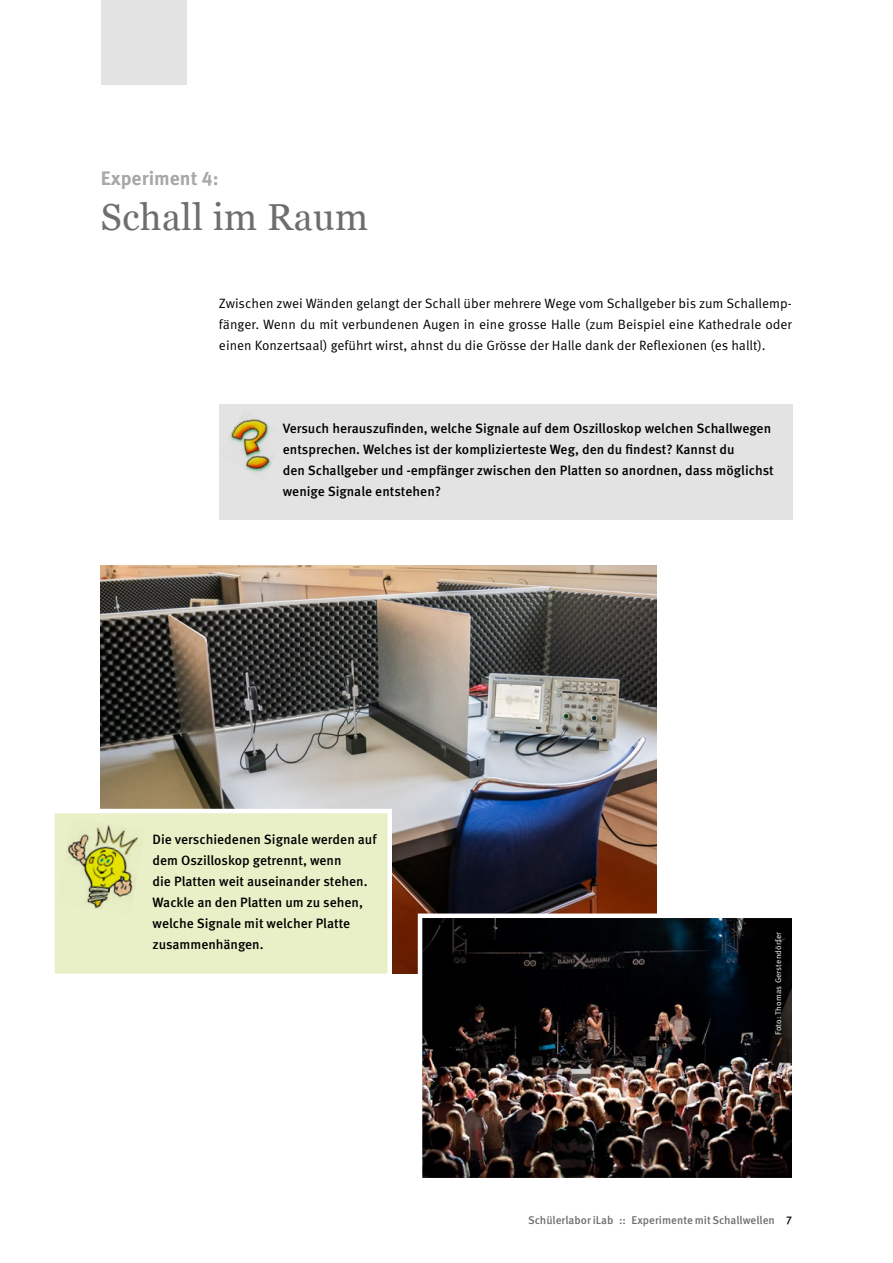
<style>
.page{position:relative;width:893px;height:1263px;background:#fff}
.page>*{position:absolute;margin:0;border:0;box-sizing:border-box;transform-origin:0 0}
.t1{font:37.5px "Georgia";letter-spacing:.01em;color:#6e6e6e}
.t2{font:700 19.5px "Meta Pro";color:#a7a7a8}
.t3{font:500 13.5px/21px "Meta Pro";color:#000}
.t4{font:13.5px/21px "Meta Pro Norm";color:#000;text-align:justify}
.t5{font:500 11.25px "Meta Pro";color:#6e6e6e}
.t6{font:8.1px "Meta Pro Norm";letter-spacing:.03em;color:#fff}
.s1{color:#000}
</style>
<div class="page">
<div style="left:101px;top:0;width:85px;height:85px;background:#e3e3e3"></div>
<img style="left:101px;top:566px;width:555px;height:408px">
<svg style="left:54px;top:806px;width:340px;height:168px;background:#e9eec7"></svg>
<img style="left:57px;top:817px;width:88px;height:98px">
<img style="left:416px;top:911px;width:376px;height:267px">
<div style="left:219px;top:404px;width:573px;height:116px;background:#e3e3e3"></div>
<img style="left:230px;top:418px;width:42px;height:54px">
<h2 class="t2" style="left:101px;top:163px;width:119px">Experiment 4:</h2>
<h1 class="t1" style="left:101px;top:189px;width:269px">Schall im Raum</h1>
<p class="t4" style="left:219px;top:292px;width:574px">Zwischen zwei Wänden gelangt der Schall über mehrere Wege vom Schallgeber bis zum Schallemp&shy;fänger. Wenn du mit verbundenen Augen in eine grosse Halle (zum Beispiel eine Kathedrale oder einen Konzertsaal) geführt wirst, ahnst du die Grösse der Halle dank der Reflexionen (es hallt).</p>
<p class="t3" style="left:283px;top:417px;width:493px">Versuch herauszufinden, welche Signale auf dem Oszilloskop welchen Schallwegen entsprechen. Welches ist der komplizierteste Weg, den du findest? Kannst du<br>den Schallgeber und -empfänger zwischen den Platten so anordnen, dass möglichst wenige Signale entstehen?</p>
<p class="t3" style="left:153px;top:828px;width:226px">Die verschiedenen Signale werden auf dem Oszilloskop getrennt, wenn<br>die Platten weit auseinander stehen.<br>Wackle an den Platten um zu sehen, welche Signale mit welcher Platte zusammenhängen.</p>
<p class="t6" style="left:772px;top:1035px;width:105px;rotate:-90deg">Foto: Thomas Gerstendörfer</p>
<p class="t5" style="left:528px;top:1211px;width:265px">Schülerlabor iLab :: Experimente mit Schallwellen <span class="s1">7</span></p>
</div>
